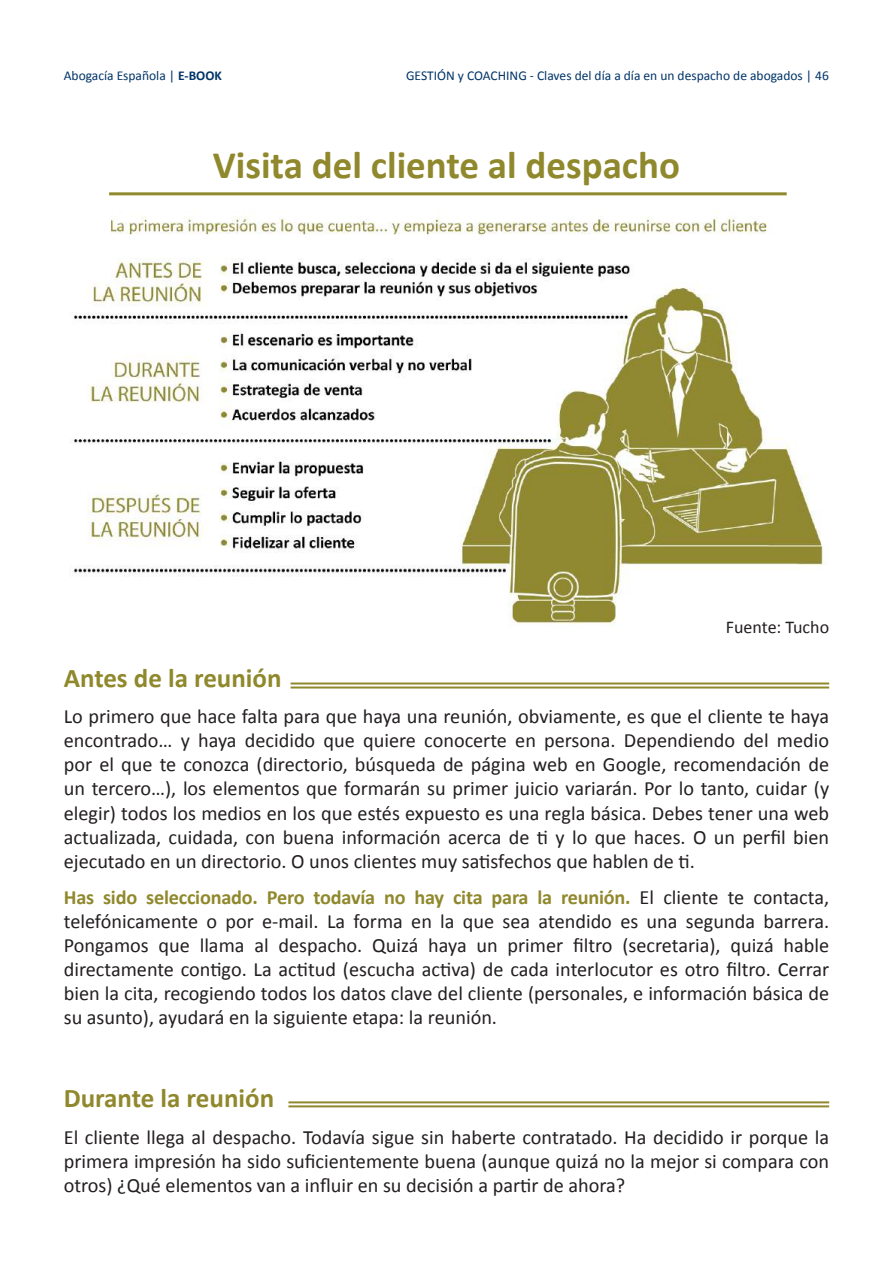
<style>
.page{position:relative;width:893px;height:1263px;background:#fff}
.page>*{position:absolute;margin:0;border:0;box-sizing:border-box;transform-origin:0 0}
.t1{font:700 39px "Calibri";color:#90882c}
.t2{font:700 27px "Calibri";color:#90882c}
.t3{font:20.25px/24px "Calibri";color:#231f20;text-align:justify}
.t4{font:18px "Calibri";color:#231f20}
.t5{font:13.5px "Calibri";color:#003468}
.s1{font-weight:700}
.s2{font-weight:700;color:#90882c}
</style>
<div class="page">
<hr style="left:291px;top:682px;width:538px;height:2px;background:#90882c">
<hr style="left:291px;top:686px;width:538px;height:2px;background:#90882c">
<hr style="left:288px;top:1101px;width:541px;height:2px;background:#90882c">
<hr style="left:288px;top:1105px;width:541px;height:2px;background:#90882c">
<hr style="left:109px;top:192px;width:678px;height:3px;background:#90882c">
<img style="left:72px;top:211px;width:753px;height:417px">
<p class="t5" style="left:64px;top:67px;width:160px">Abogacía Española | <span class="s1">E-BOOK</span></p>
<p class="t5" style="left:406px;top:67px;width:424px">GESTIÓN y COACHING - Claves del día a día en un despacho de abogados | 46</p>
<h1 class="t1" style="left:213px;top:140px;width:469px">Visita del cliente al despacho</h1>
<p class="t4" style="left:726px;top:616px;width:105px">Fuente: Tucho</p>
<h2 class="t2" style="left:64px;top:660px;width:219px">Antes de la reunión</h2>
<p class="t3" style="left:64px;top:705px;width:767px">Lo primero que hace falta para que haya una reunión, obviamente, es que el cliente te haya encontrado… y haya decidido que quiere conocerte en persona. Dependiendo del medio por el que te conozca (directorio, búsqueda de página web en Google, recomendación de un tercero…), los elementos que formarán su primer juicio variarán. Por lo tanto, cuidar (y elegir) todos los medios en los que estés expuesto es una regla básica. Debes tener una web actualizada, cuidada, con buena información acerca de ti y lo que haces. O un perfil bien ejecutado en un directorio. O unos clientes muy satisfechos que hablen de ti.</p>
<p class="t3" style="left:64px;top:885px;width:767px"><span class="s2">Has sido seleccionado. Pero todavía no hay cita para la reunión.</span> El cliente te contacta, telefónicamente o por e-mail. La forma en la que sea atendido es una segunda barrera.<br>Pongamos que llama al despacho. Quizá haya un primer filtro (secretaria), quizá hable directamente contigo. La actitud (escucha activa) de cada interlocutor es otro filtro. Cerrar bien la cita, recogiendo todos los datos clave del cliente (personales, e información básica de su asunto), ayudará en la siguiente etapa: la reunión.</p>
<h2 class="t2" style="left:64px;top:1080px;width:212px">Durante la reunión</h2>
<p class="t3" style="left:64px;top:1125px;width:767px">El cliente llega al despacho. Todavía sigue sin haberte contratado. Ha decidido ir porque la primera impresión ha sido suficientemente buena (aunque quizá no la mejor si compara con otros) ¿Qué elementos van a influir en su decisión a partir de ahora?</p>
</div>
